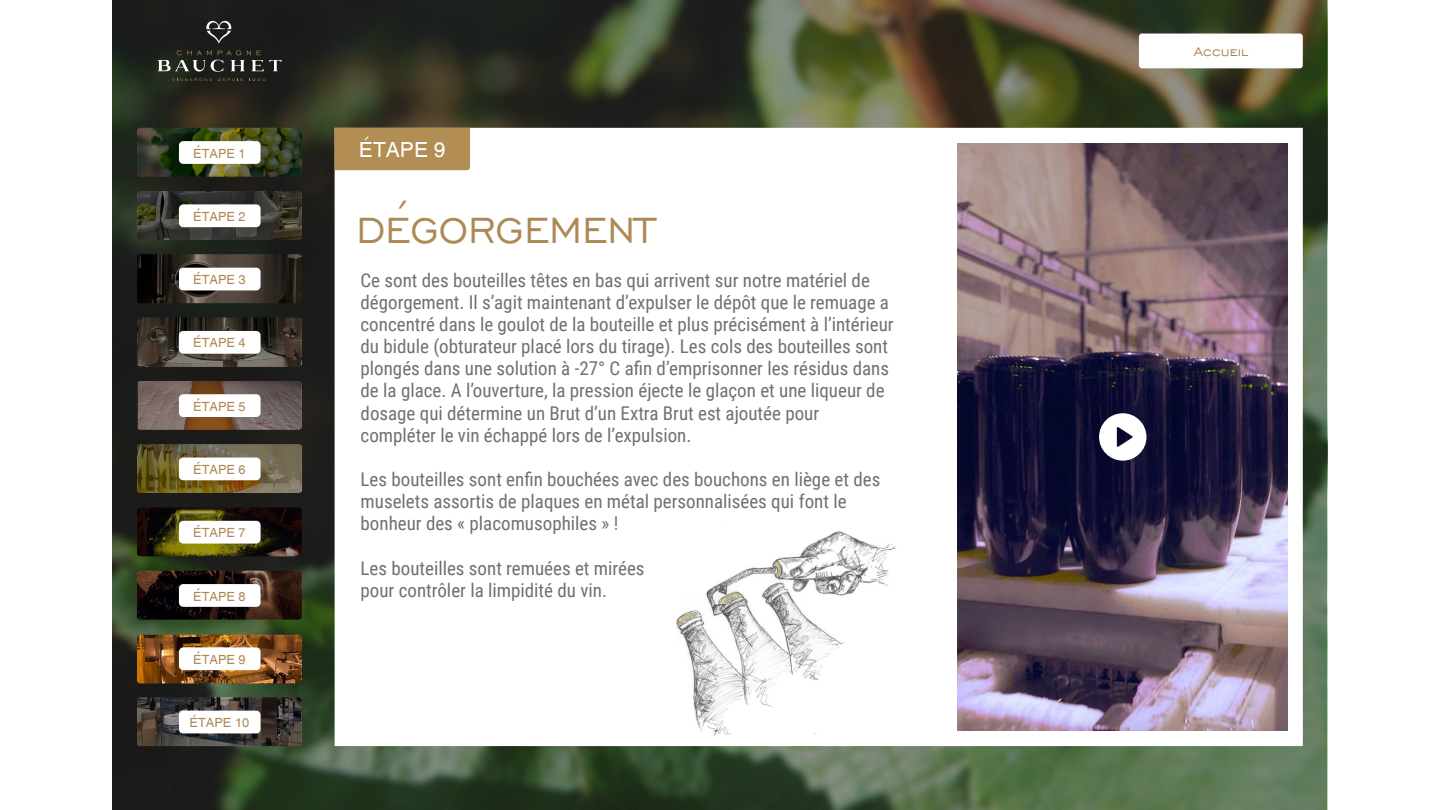
<style>
.page{position:relative;width:1440px;height:810px;background:#fff}
.page>*{position:absolute;margin:0;border:0;box-sizing:border-box;transform-origin:0 0}
.t1{font:47.47px "Chisel Normal";color:#ad8955}
.t2{font:20.85px "Helios";color:#fff}
.t3{font:18.98px/22.1px "Roboto Condensed";color:#707070}
.t4{font:16.42px "Chisel Normal";color:#ad8955}
.t5{font:12.67px "Helios";color:#ad8955}
</style>
<div class="page">
<div style="left:112px;top:0;width:1216px;height:810px;background:#000;opacity:.44"></div>
<div style="left:336px;top:129px;width:966px;height:616px;background:#fff"></div>
<div style="left:335px;top:128px;width:135px;height:42px;background:#b28e54"></div>
<svg style="left:157px;top:50px;width:125px;height:22px;background:#3e3f3a"></svg>
<svg style="left:172px;top:78px;width:40px;height:3px"></svg>
<svg style="left:218px;top:78px;width:25px;height:3px"></svg>
<svg style="left:249px;top:79px;width:17px;height:2px"></svg>
<svg style="left:206px;top:21px;width:25px;height:23px"></svg>
<svg style="left:137px;top:444px;width:165px;height:49px"></svg>
<svg style="left:137px;top:508px;width:165px;height:48px"></svg>
<svg style="left:137px;top:571px;width:165px;height:49px"></svg>
<img style="left:137px;top:635px;width:165px;height:48px">
<svg style="left:137px;top:697px;width:165px;height:49px"></svg>
<svg style="left:137px;top:381px;width:165px;height:49px"></svg>
<svg style="left:137px;top:128px;width:165px;height:49px"></svg>
<svg style="left:137px;top:191px;width:165px;height:49px"></svg>
<svg style="left:137px;top:254px;width:165px;height:49px"></svg>
<svg style="left:137px;top:318px;width:165px;height:48px"></svg>
<svg style="left:1139px;top:34px;width:164px;height:34px"></svg>
<svg style="left:957px;top:143px;width:331px;height:588px;background:#665668"></svg>
<svg style="left:1099px;top:413px;width:47px;height:48px"></svg>
<svg style="left:675px;top:531px;width:221px;height:205px"></svg>
<p class="t5" style="left:193px;top:146px;width:54px">ETAPE 1</p>
<p class="t5" style="left:193px;top:209px;width:54px">ETAPE 2</p>
<p class="t5" style="left:193px;top:272px;width:54px">ETAPE 3</p>
<p class="t5" style="left:193px;top:336px;width:54px">ETAPE 4</p>
<p class="t5" style="left:193px;top:399px;width:54px">ETAPE 5</p>
<p class="t5" style="left:193px;top:462px;width:54px">ETAPE 6</p>
<p class="t5" style="left:193px;top:526px;width:54px">ETAPE 7</p>
<p class="t5" style="left:193px;top:589px;width:54px">ETAPE 8</p>
<p class="t5" style="left:193px;top:652px;width:54px">ETAPE 9</p>
<p class="t5" style="left:190px;top:715px;width:61px">ETAPE 10</p>
<p class="t2" style="left:359px;top:138px;width:88px">ETAPE 9</p>
<h1 class="t1" style="left:356px;top:200px;width:300px">DÉGORGEMENT</h1>
<p class="t3" style="left:361px;top:268px;width:535px">Ce sont des bouteilles têtes en bas qui arrivent sur notre matériel de dégorgement. Il s’agit maintenant d’expulser le dépôt que le remuage a concentré dans le goulot de la bouteille et plus précisément à l’intérieur du bidule (obturateur placé lors du tirage). Les cols des bouteilles sont plongés dans une solution à -27° C afin d’emprisonner les résidus dans de la glace. A l’ouverture, la pression éjecte le glaçon et une liqueur de dosage qui détermine un Brut d’un Extra Brut est ajoutée pour compléter le vin échappé lors de l’expulsion.</p>
<p class="t3" style="left:361px;top:468px;width:521px">Les bouteilles sont enfin bouchées avec des bouchons en liège et des muselets assortis de plaques en métal personnalisées qui font le bonheur des « placomusophiles » !</p>
<p class="t3" style="left:361px;top:556px;width:285px">Les bouteilles sont remuées et mirées pour contrôler la limpidité du vin.</p>
<p class="t4" style="left:1194px;top:41px;width:56px">Accueil</p>
</div>
